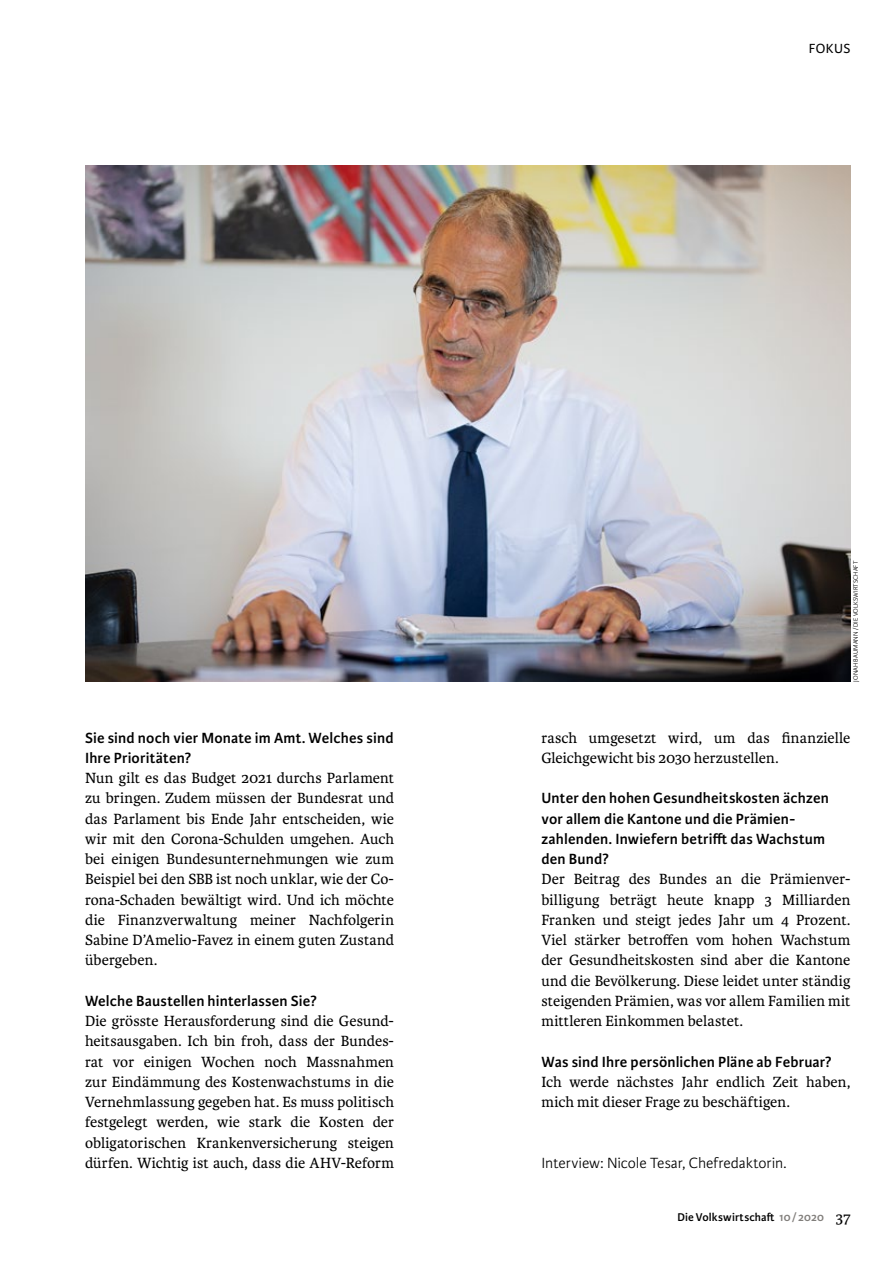
<style>
.page{position:relative;width:893px;height:1263px;background:#fff}
.page>*{position:absolute;margin:0;border:0;box-sizing:border-box;transform-origin:0 0}
.t1{font:15.75px/20.2px "Karmina";letter-spacing:.005em;color:#000;text-align:justify}
.t2{font:600 15.75px/20.2px "Karmina Sans";letter-spacing:.01em;color:#000}
.t3{font:300 15.75px "Karmina Sans";color:#000}
.t4{font:14.1px "Karmina Sans";letter-spacing:.035em;color:#000}
.t5{font:600 12px "Karmina Sans";letter-spacing:.01em;color:#000}
.t6{font:300 6.75px "Karmina Sans";letter-spacing:.01em;color:#000}
.s1{color:#817e7b}
.s2{font-family:"Karmina";font-weight:400;font-size:16.5px}
</style>
<div class="page">
<img style="left:85px;top:165px;width:765px;height:517px">
<p class="t4" style="left:809px;top:41px;width:43px">FOKUS</p>
<p class="t2" style="left:85px;top:728px;width:310px">Sie sind noch vier Monate im Amt. Welches sind<br>Ihre Prioritäten?</p>
<p class="t1" style="left:85px;top:768px;width:311px">Nun gilt es das Budget 2021 durchs Parlament zu bringen. Zudem müssen der Bundesrat und das Parlament bis Ende Jahr entscheiden, wie wir mit den Corona-Schulden umgehen. Auch bei einigen Bundesunternehmungen wie zum Beispiel bei den SBB ist noch unklar, wie der Co&shy;rona-Schaden bewältigt wird. Und ich möchte die Finanzverwaltung meiner Nachfolgerin Sabine D’Amelio-Favez in einem guten Zustand übergeben.</p>
<p class="t2" style="left:85px;top:991px;width:233px">Welche Baustellen hinterlassen Sie?</p>
<p class="t1" style="left:85px;top:1011px;width:310px">Die grösste Herausforderung sind die Gesund&shy;heitsausgaben. Ich bin froh, dass der Bundes&shy;rat vor einigen Wochen noch Massnahmen zur Eindämmung des Kostenwachstums in die Vernehmlassung gegeben hat. Es muss politisch festgelegt werden, wie stark die Kosten der obligatorischen Krankenversicherung steigen dürfen. Wichtig ist auch, dass die AHV-Reform</p>
<p class="t6" style="left:852px;top:682px;width:122px;rotate:-90deg">JONAH BAUMANN / DIE VOLKSWIRTSCHAFT</p>
<p class="t1" style="left:541px;top:727px;width:311px">rasch umgesetzt wird, um das finanzielle<br>Gleichgewicht bis 2030 herzustellen.</p>
<p class="t2" style="left:541px;top:788px;width:289px">Unter den hohen Gesundheitskosten ächzen vor allem die Kantone und die Prämien&shy;zahlenden. Inwiefern betrifft das Wachstum den Bund?</p>
<p class="t1" style="left:541px;top:869px;width:311px">Der Beitrag des Bundes an die Prämienver&shy;billigung beträgt heute knapp 3 Milliarden Franken und steigt jedes Jahr um 4 Prozent.<br>Viel stärker betroffen vom hohen Wachstum der Gesundheitskosten sind aber die Kantone und die Bevölkerung. Diese leidet unter ständig steigenden Prämien, was vor allem Familien mit mittleren Einkommen belastet.</p>
<p class="t2" style="left:541px;top:1052px;width:292px">Was sind Ihre persönlichen Pläne ab Februar?</p>
<p class="t1" style="left:541px;top:1072px;width:310px">Ich werde nächstes Jahr endlich Zeit haben, mich mit dieser Frage zu beschäftigen.</p>
<p class="t3" style="left:541px;top:1154px;width:247px">Interview: Nicole Tesar, Chefredaktorin.</p>
<p class="t5" style="left:677px;top:1210px;width:175px">Die Volkswirtschaft <span class="s1">10/2020</span> <span class="s2">37</span></p>
</div>
